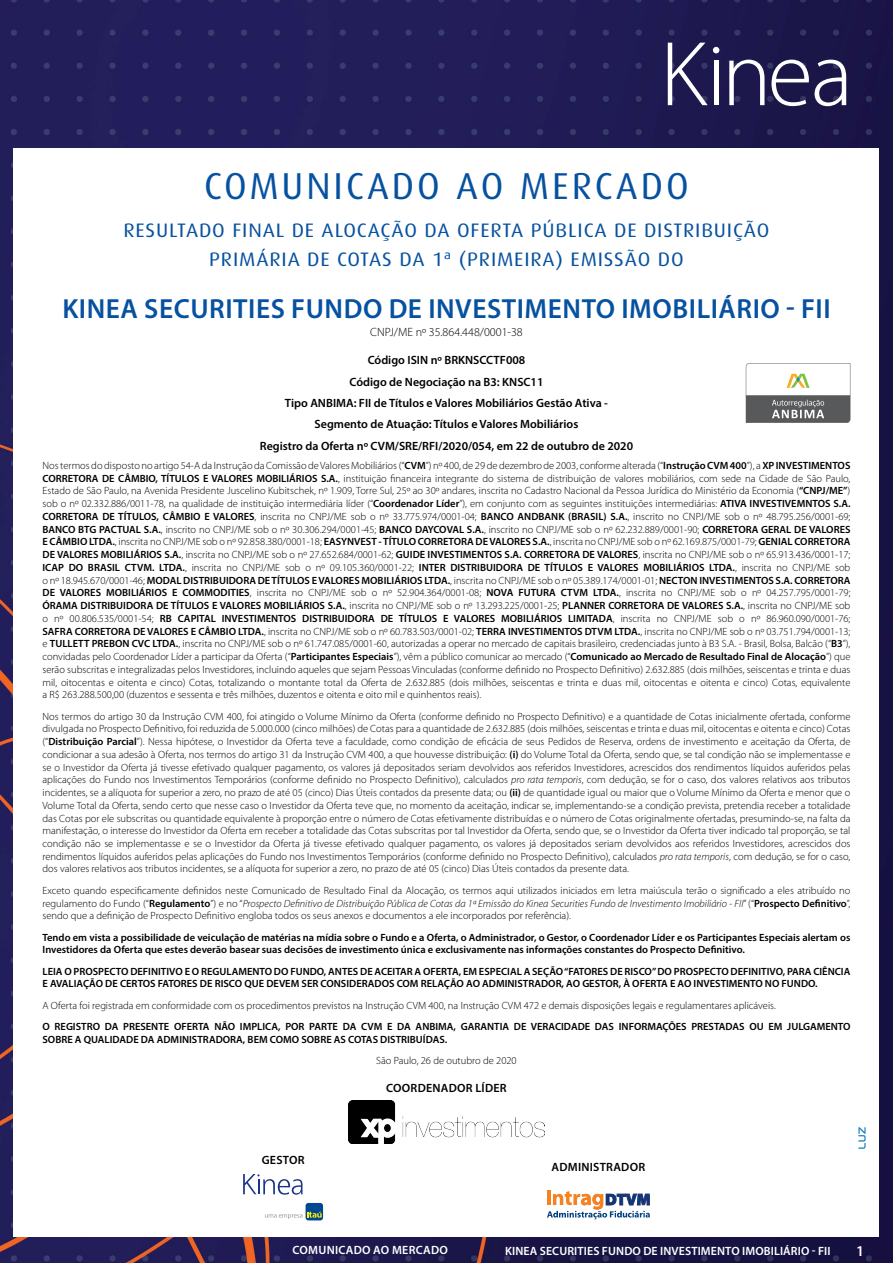
<style>
.page{position:relative;width:893px;height:1263px;background:#fff}
.page>*{position:absolute;margin:0;border:0;box-sizing:border-box;transform-origin:0 0}
.t1{font:37.5px "Dax";letter-spacing:.08em;color:#0651a0}
.t2{font:600 27.75px "Myriad Pro";letter-spacing:.02em;color:#0651a0}
.t3{font:19.5px/29.2px "Dax";letter-spacing:.04em;color:#0651a0;text-align:center;scale:1.07 1}
.t4{font:600 15px "Myriad Pro";color:#fff}
.t5{font:600 12px/21.5px "Myriad Pro";color:#000;text-align:center}
.t6{font:600 12px "Myriad Pro";letter-spacing:.01em;color:#fff}
.t7{font:600 12px "Myriad Pro";letter-spacing:.02em;color:#000}
.t8{font:300 12px "Myriad Pro";color:#000}
.t9{font:300 10.5px/12.8px "Myriad Pro";color:#000;text-align:justify}
.t10{font:600 10.5px/12.8px "Myriad Pro";color:#000}
.s1{font-weight:600}
.s2{font-style:italic}
</style>
<div class="page">
<img style="left:0;top:0;width:893px;height:1263px">
<div style="left:14px;top:149px;width:865px;height:1088px;background:#fff"></div>
<svg style="left:729px;top:60px;width:35px;height:45px"></svg>
<svg style="left:771px;top:60px;width:38px;height:46px"></svg>
<svg style="left:815px;top:60px;width:31px;height:46px"></svg>
<svg style="left:668px;top:43px;width:51px;height:62px"></svg>
<svg style="left:746px;top:363px;width:104px;height:60px"></svg>
<svg style="left:858px;top:1127px;width:8px;height:22px"></svg>
<div style="left:306px;top:1203px;width:17px;height:17px;background:#004990;border-radius:3px"></div>
<svg style="left:265px;top:1212px;width:57px;height:7px"></svg>
<svg style="left:243px;top:1174px;width:60px;height:21px"></svg>
<hr style="left:547px;top:1190px;width:3px;height:15px;background:#f58220">
<svg style="left:547px;top:1191px;width:103px;height:28px"></svg>
<img style="left:349px;top:1101px;width:195px;height:42px">
<h1 class="t1" style="left:204px;top:165px;width:486px">COMUNICADO AO MERCADO</h1>
<h3 class="t3" style="left:123px;top:216px;width:605px">RESULTADO FINAL DE ALOCAÇÃO DA OFERTA PÚBLICA DE DISTRIBUIÇÃO<br>PRIMÁRIA DE COTAS DA 1ª (PRIMEIRA) EMISSÃO DO</h3>
<h2 class="t2" style="left:62px;top:291px;width:770px">KINEA SECURITIES FUNDO DE INVESTIMENTO IMOBILIÁRIO - FII</h2>
<p class="t8" style="left:370px;top:326px;width:154px">CNPJ/ME nº 35.864.448/0001-38</p>
<p class="t5" style="left:260px;top:349px;width:375px">Código ISIN nº BRKNSCCTF008<br>Código de Negociação na B3: KNSC11<br>Tipo ANBIMA: FII de Títulos e Valores Mobiliários Gestão Ativa - Segmento de Atuação: Títulos e Valores Mobiliários<br>Registro da Oferta nº CVM/SRE/RFI/2020/054, em 22 de outubro de 2020</p>
<p class="t9" style="left:43px;top:459px;width:809px">Nos termos do disposto no artigo 54-A da Instrução da Comissão de Valores Mobiliários (“<span class="s1">CVM</span>”) nº 400, de 29 de dezembro de 2003, conforme alterada (“<span class="s1">Instrução CVM 400</span>”), a <span class="s1">XP INVESTIMENTOS CORRETORA DE CÂMBIO, TÍTULOS E VALORES MOBILIÁRIOS S.A.</span>, instituição financeira integrante do sistema de distribuição de valores mobiliários, com sede na Cidade de São Paulo, Estado de São Paulo, na Avenida Presidente Juscelino Kubitschek, nº 1.909, Torre Sul, 25º ao 30º andares, inscrita no Cadastro Nacional da Pessoa Jurídica do Ministério da Economia (<span class="s1">“CNPJ/ME”</span>) sob o nº 02.332.886/0011-78, na qualidade de instituição intermediária líder (“<span class="s1">Coordenador Líder</span>”), em conjunto com as seguintes instituições intermediárias: <span class="s1">ATIVA INVESTIVEMNTOS S.A.<br>CORRETORA DE TÍTULOS, CÂMBIO E VALORES</span>, inscrita no CNPJ/ME sob o nº 33.775.974/0001-04; <span class="s1">BANCO ANDBANK (BRASIL) S.A.</span>, inscrito no CNPJ/ME sob o nº 48.795.256/0001-69; <span class="s1">BANCO BTG PACTUAL S.A.</span>, inscrito no CNPJ/ME sob o nº 30.306.294/0001-45; <span class="s1">BANCO DAYCOVAL S.A.</span>, inscrito no CNPJ/ME sob o nº 62.232.889/0001-90; <span class="s1">CORRETORA GERAL DE VALORES E CÂMBIO LTDA.</span>, inscrita no CNPJ/ME sob o nº 92.858.380/0001-18; <span class="s1">EASYNVEST - TÍTULO CORRETORA DE VALORES S.A.</span>, inscrita no CNPJ/ME sob o nº 62.169.875/0001-79; <span class="s1">GENIAL CORRETORA DE VALORES MOBILIÁRIOS S.A.</span>, inscrita no CNPJ/ME sob o nº 27.652.684/0001-62; <span class="s1">GUIDE INVESTIMENTOS S.A. CORRETORA DE VALORES</span>, inscrita no CNPJ/ME sob o nº 65.913.436/0001-17; <span class="s1">ICAP DO BRASIL CTVM. LTDA.</span>, inscrita no CNPJ/ME sob o nº 09.105.360/0001-22; <span class="s1">INTER DISTRIBUIDORA DE TÍTULOS E VALORES MOBILIÁRIOS LTDA.</span>, inscrita no CNPJ/ME sob o nº 18.945.670/0001-46; <span class="s1">MODAL DISTRIBUIDORA DE TÍTULOS E VALORES MOBILIÁRIOS LTDA.</span>, inscrita no CNPJ/ME sob o nº 05.389.174/0001-01; <span class="s1">NECTON INVESTIMENTOS S.A. CORRETORA DE VALORES MOBILIÁRIOS E COMMODITIES</span>, inscrita no CNPJ/ME sob o nº 52.904.364/0001-08; <span class="s1">NOVA FUTURA CTVM LTDA.</span>, inscrita no CNPJ/ME sob o nº 04.257.795/0001-79; <span class="s1">ÓRAMA DISTRIBUIDORA DE TÍTULOS E VALORES MOBILIÁRIOS S.A.</span>, inscrita no CNPJ/ME sob o nº 13.293.225/0001-25; <span class="s1">PLANNER CORRETORA DE VALORES S.A.</span>, inscrita no CNPJ/ME sob o nº 00.806.535/0001-54; <span class="s1">RB CAPITAL INVESTIMENTOS DISTRIBUIDORA DE TÍTULOS E VALORES MOBILIÁRIOS LIMITADA</span>, inscrita no CNPJ/ME sob o nº 86.960.090/0001-76; <span class="s1">SAFRA CORRETORA DE VALORES E CÂMBIO LTDA.</span>, inscrita no CNPJ/ME sob o nº 60.783.503/0001-02; <span class="s1">TERRA INVESTIMENTOS DTVM LTDA.</span>, inscrita no CNPJ/ME sob o nº 03.751.794/0001-13; e <span class="s1">TULLETT PREBON CVC LTDA.</span>, inscrita no CNPJ/ME sob o nº 61.747.085/0001-60, autorizadas a operar no mercado de capitais brasileiro, credenciadas junto à B3 S.A. - Brasil, Bolsa, Balcão (“<span class="s1">B3</span>”), convidadas pelo Coordenador Líder a participar da Oferta (“<span class="s1">Participantes Especiais</span>”), vêm a público comunicar ao mercado (“<span class="s1">Comunicado ao Mercado de Resultado Final de Alocação</span>”) que serão subscritas e integralizadas pelos Investidores, incluindo aqueles que sejam Pessoas Vinculadas (conforme definido no Prospecto Definitivo) 2.632.885 (dois milhões, seiscentas e trinta e duas mil, oitocentas e oitenta e cinco) Cotas, totalizando o montante total da Oferta de 2.632.885 (dois milhões, seiscentas e trinta e duas mil, oitocentas e oitenta e cinco) Cotas, equivalente a R$ 263.288.500,00 (duzentos e sessenta e três milhões, duzentos e oitenta e oito mil e quinhentos reais).</p>
<p class="t9" style="left:43px;top:710px;width:809px">Nos termos do artigo 30 da Instrução CVM 400, foi atingido o Volume Mínimo da Oferta (conforme definido no Prospecto Definitivo) e a quantidade de Cotas inicialmente ofertada, conforme divulgada no Prospecto Definitivo, foi reduzida de 5.000.000 (cinco milhões) de Cotas para a quantidade de 2.632.885 (dois milhões, seiscentas e trinta e duas mil, oitocentas e oitenta e cinco) Cotas (“<span class="s1">Distribuição Parcial</span>”). Nessa hipótese, o Investidor da Oferta teve a faculdade, como condição de eficácia de seus Pedidos de Reserva, ordens de investimento e aceitação da Oferta, de condicionar a sua adesão à Oferta, nos termos do artigo 31 da Instrução CVM 400, a que houvesse distribuição: <span class="s1">(i)</span> do Volume Total da Oferta, sendo que, se tal condição não se implementasse e se o Investidor da Oferta já tivesse efetivado qualquer pagamento, os valores já depositados seriam devolvidos aos referidos Investidores, acrescidos dos rendimentos líquidos auferidos pelas aplicações do Fundo nos Investimentos Temporários (conforme definido no Prospecto Definitivo), calculados <span class="s2">pro rata temporis</span>, com dedução, se for o caso, dos valores relativos aos tributos incidentes, se a alíquota for superior a zero, no prazo de até 05 (cinco) Dias Úteis contados da presente data; ou <span class="s1">(ii)</span> de quantidade igual ou maior que o Volume Mínimo da Oferta e menor que o Volume Total da Oferta, sendo certo que nesse caso o Investidor da Oferta teve que, no momento da aceitação, indicar se, implementando-se a condição prevista, pretendia receber a totalidade das Cotas por ele subscritas ou quantidade equivalente à proporção entre o número de Cotas efetivamente distribuídas e o número de Cotas originalmente ofertadas, presumindo-se, na falta da manifestação, o interesse do Investidor da Oferta em receber a totalidade das Cotas subscritas por tal Investidor da Oferta, sendo que, se o Investidor da Oferta tiver indicado tal proporção, se tal condição não se implementasse e se o Investidor da Oferta já tivesse efetivado qualquer pagamento, os valores já depositados seriam devolvidos aos referidos Investidores, acrescidos dos rendimentos líquidos auferidos pelas aplicações do Fundo nos Investimentos Temporários (conforme definido no Prospecto Definitivo), calculados <span class="s2">pro rata temporis</span>, com dedução, se for o caso, dos valores relativos aos tributos incidentes, se a alíquota for superior a zero, no prazo de até 05 (cinco) Dias Úteis contados da presente data.</p>
<p class="t9" style="left:43px;top:884px;width:809px">Exceto quando especificamente definidos neste Comunicado de Resultado Final da Alocação, os termos aqui utilizados iniciados em letra maiúscula terão o significado a eles atribuído no regulamento do Fundo (“<span class="s1">Regulamento</span>”) e no “<span class="s2">Prospecto Definitivo de Distribuição Pública de Cotas da 1ª Emissão do Kinea Securities Fundo de Investimento Imobiliário - FII</span>” (“<span class="s1">Prospecto Definitivo</span>”, sendo que a definição de Prospecto Definitivo engloba todos os seus anexos e documentos a ele incorporados por referência).</p>
<p class="t10" style="left:43px;top:930px;width:809px">Tendo em vista a possibilidade de veiculação de matérias na mídia sobre o Fundo e a Oferta, o Administrador, o Gestor, o Coordenador Líder e os Participantes Especiais alertam os<br>Investidores da Oferta que estes deverão basear suas decisões de investimento única e exclusivamente nas informações constantes do Prospecto Definitivo.</p>
<p class="t10" style="left:43px;top:964px;width:809px">LEIA O PROSPECTO DEFINITIVO E O REGULAMENTO DO FUNDO, ANTES DE ACEITAR A OFERTA, EM ESPECIAL A SEÇÃO “FATORES DE RISCO” DO PROSPECTO DEFINITIVO, PARA CIÊNCIA<br>E AVALIAÇÃO DE CERTOS FATORES DE RISCO QUE DEVEM SER CONSIDERADOS COM RELAÇÃO AO ADMINISTRADOR, AO GESTOR, À OFERTA E AO INVESTIMENTO NO FUNDO.</p>
<p class="t9" style="left:43px;top:999px;width:735px">A Oferta foi registrada em conformidade com os procedimentos previstos na Instrução CVM 400, na Instrução CVM 472 e demais disposições legais e regulamentares aplicáveis.</p>
<p class="t10" style="left:43px;top:1019px;width:809px">O REGISTRO DA PRESENTE OFERTA NÃO IMPLICA, POR PARTE DA CVM E DA ANBIMA, GARANTIA DE VERACIDADE DAS INFORMAÇÕES PRESTADAS OU EM JULGAMENTO<br>SOBRE A QUALIDADE DA ADMINISTRADORA, BEM COMO SOBRE AS COTAS DISTRIBUÍDAS.</p>
<p class="t9" style="left:376px;top:1054px;width:142px">São Paulo, 26 de outubro de 2020</p>
<p class="t5" style="left:262px;top:1148px;width:44px">GESTOR</p>
<p class="t7" style="left:386px;top:1080px;width:122px">COORDENADOR LÍDER</p>
<p class="t7" style="left:552px;top:1159px;width:95px">ADMINISTRADOR</p>
<p class="t6" style="left:293px;top:1242px;width:157px">COMUNICADO AO MERCADO</p>
<p class="t6" style="left:505px;top:1243px;width:327px">KINEA SECURITIES FUNDO DE INVESTIMENTO IMOBILIÁRIO - FII</p>
<h3 class="t4" style="left:856px;top:1241px;width:10px">1</h3>
</div>
